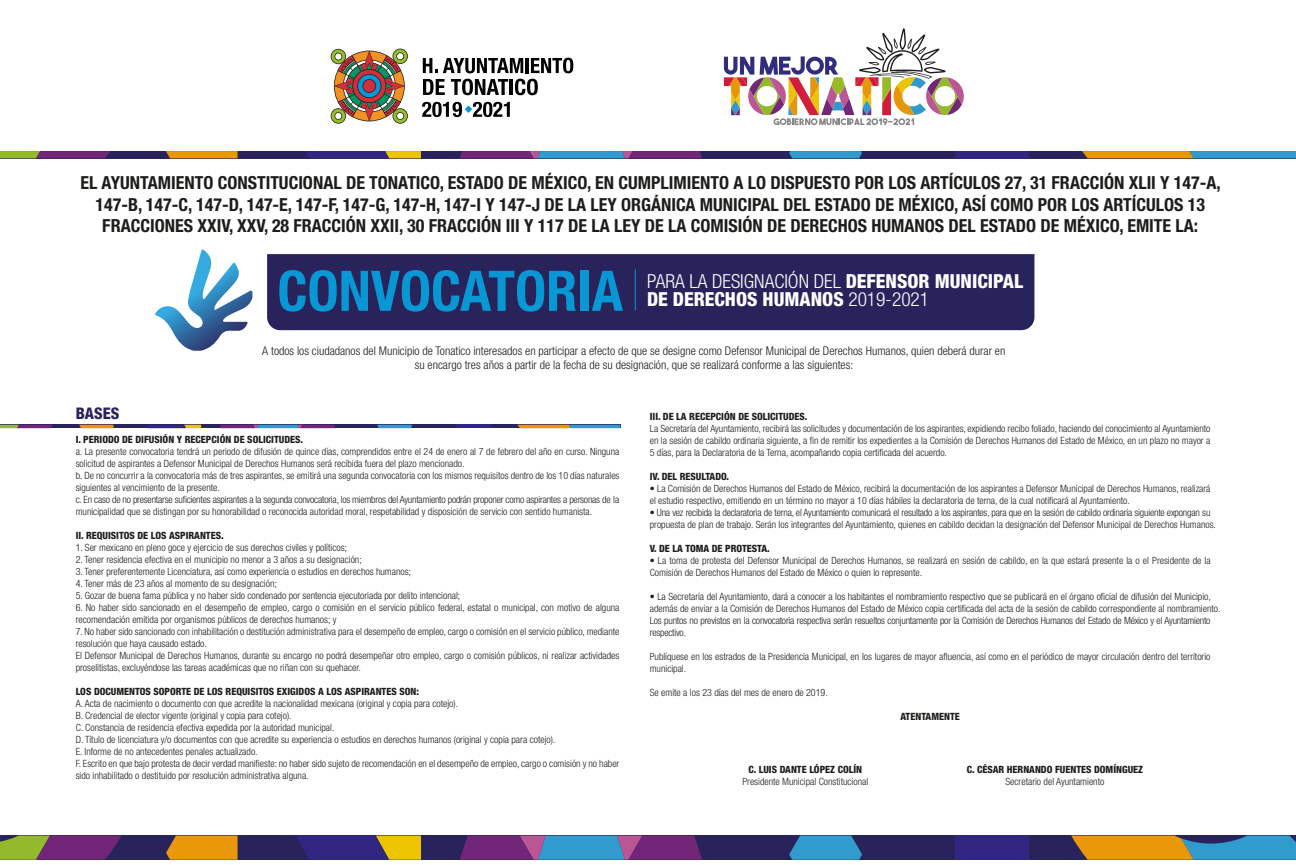
<style>
.page{position:relative;width:1296px;height:865px;background:#fff}
.page>*{position:absolute;margin:0;border:0;box-sizing:border-box;transform-origin:0 0}
.t1{font:700 condensed 56px "Helvetica Neue LT Std";color:#0797d5}
.t2{font:800 condensed 19.4px/18.6px "Helvetica Neue LT Std";color:#fff}
.t3{font:700 condensed 18px/21.6px "Helvetica Neue LT Std";color:#1d1d1b;text-align:center}
.t4{font:800 condensed 16px "Helvetica Neue LT Std";color:#29235c}
.t5{font:300 condensed 12px/14.4px "Helvetica Neue LT Std";color:#1d1d1b;text-align:center}
.t6{font:300 condensed 10px/12px "Helvetica Neue LT Std";color:#1d1d1b}
.t7{font:300 condensed 10px/12px "Helvetica Neue LT Std";letter-spacing:-.02em;color:#1d1d1b}
.t8{font:800 condensed 10px "Helvetica Neue LT Std";color:#1d1d1b}
.s1{font-weight:300}
</style>
<div class="page">
<div style="left:267px;top:254px;width:767px;height:76px;background:#29235c"></div>
<img style="left:331px;top:49px;width:77px;height:75px">
<svg style="left:423px;top:58px;width:14px;height:15px"></svg>
<svg style="left:443px;top:58px;width:80px;height:15px"></svg>
<hr style="left:525px;top:58px;width:3px;height:15px;background:#010101">
<svg style="left:531px;top:58px;width:42px;height:15px"></svg>
<svg style="left:423px;top:79px;width:22px;height:16px"></svg>
<svg style="left:451px;top:79px;width:57px;height:16px"></svg>
<hr style="left:509px;top:79px;width:4px;height:16px;background:#010101">
<svg style="left:515px;top:79px;width:23px;height:16px"></svg>
<svg style="left:422px;top:102px;width:40px;height:15px"></svg>
<svg style="left:473px;top:102px;width:37px;height:15px"></svg>
<svg style="left:465px;top:106px;width:7px;height:7px"></svg>
<svg style="left:723px;top:28px;width:241px;height:97px"></svg>
<div style="left:0;top:835px;width:1295px;height:24px;background:#29235c"></div>
<svg style="left:0;top:835px;width:122px;height:24px"></svg>
<svg style="left:166px;top:835px;width:71px;height:24px"></svg>
<svg style="left:296px;top:835px;width:125px;height:24px"></svg>
<svg style="left:460px;top:835px;width:242px;height:24px"></svg>
<svg style="left:789px;top:835px;width:73px;height:24px"></svg>
<div style="left:955px;top:835px;width:73px;height:24px;background:#312783"></div>
<svg style="left:1071px;top:835px;width:224px;height:24px"></svg>
<div style="left:0;top:151px;width:1295px;height:7px;background:#29235c"></div>
<svg style="left:0;top:151px;width:111px;height:7px"></svg>
<svg style="left:166px;top:151px;width:71px;height:7px"></svg>
<svg style="left:305px;top:151px;width:116px;height:7px"></svg>
<svg style="left:460px;top:151px;width:242px;height:7px"></svg>
<svg style="left:789px;top:151px;width:73px;height:7px"></svg>
<div style="left:955px;top:151px;width:73px;height:7px;background:#312783"></div>
<svg style="left:1082px;top:151px;width:213px;height:7px"></svg>
<hr style="left:0;top:424px;width:620px;height:4px;background:#29235c">
<svg style="left:0;top:424px;width:53px;height:4px"></svg>
<svg style="left:79px;top:424px;width:34px;height:4px"></svg>
<svg style="left:146px;top:424px;width:55px;height:4px"></svg>
<svg style="left:220px;top:424px;width:115px;height:4px"></svg>
<svg style="left:377px;top:424px;width:35px;height:4px"></svg>
<hr style="left:456px;top:424px;width:36px;height:4px;background:#312783">
<svg style="left:517px;top:424px;width:103px;height:4px"></svg>
<hr style="left:634px;top:270px;width:2px;height:40px;background:#0797d5">
<svg style="left:155px;top:249px;width:97px;height:102px"></svg>
<p class="t3" style="left:80px;top:171px;width:1142px">EL AYUNTAMIENTO CONSTITUCIONAL DE TONATICO, ESTADO DE MÉXICO, EN CUMPLIMIENTO A LO DISPUESTO POR LOS ARTÍCULOS 27, 31 FRACCIÓN XLII Y 147-A,<br>147-B, 147-C, 147-D, 147-E, 147-F, 147-G, 147-H, 147-I Y 147-J DE LA LEY ORGÁNICA MUNICIPAL DEL ESTADO DE MÉXICO, ASÍ COMO POR LOS ARTÍCULOS 13<br>FRACCIONES XXIV, XXV, 28 FRACCIÓN XXII, 30 FRACCIÓN III Y 117 DE LA LEY DE LA COMISIÓN DE DERECHOS HUMANOS DEL ESTADO DE MÉXICO, EMITE LA:</p>
<h1 class="t1" style="left:277px;top:257px;width:347px">CONVOCATORIA</h1>
<h2 class="t2" style="left:647px;top:271px;width:377px"><span class="s1">PARA LA DESIGNACIÓN DEL</span> DEFENSOR MUNICIPAL<br>DE DERECHOS HUMANOS <span class="s1">2019-2021</span></h2>
<p class="t5" style="left:262px;top:343px;width:744px">A todos los ciudadanos del Municipio de Tonatico interesados en participar a efecto de que se designe como Defensor Municipal de Derechos Humanos, quien deberá durar en su encargo tres años a partir de la fecha de su designación, que se realizará conforme a las siguientes:</p>
<h3 class="t4" style="left:76px;top:403px;width:45px">BASES</h3>
<p class="t8" style="left:76px;top:433px;width:229px">I. PERIODO DE DIFUSIÓN Y RECEPCIÓN DE SOLICITUDES.</p>
<p class="t6" style="left:76px;top:445px;width:545px">a. La presente convocatoria tendrá un periodo de difusión de quince días, comprendidos entre el 24 de enero al 7 de febrero del año en curso. Ninguna solicitud de aspirantes a Defensor Municipal de Derechos Humanos será recibida fuera del plazo mencionado.<br>b. De no concurrir a la convocatoria más de tres aspirantes, se emitirá una segunda convocatoria con los mismos requisitos dentro de los 10 días naturales siguientes al vencimiento de la presente.<br>c. En caso de no presentarse suficientes aspirantes a la segunda convocatoria, los miembros del Ayuntamiento podrán proponer como aspirantes a personas de la municipalidad que se distingan por su honorabilidad o reconocida autoridad moral, respetabilidad y disposición de servicio con sentido humanista.</p>
<p class="t8" style="left:76px;top:529px;width:150px">II. REQUISITOS DE LOS ASPIRANTES.</p>
<p class="t6" style="left:76px;top:541px;width:273px">1. Ser mexicano en pleno goce y ejercicio de sus derechos civiles y políticos;</p>
<p class="t6" style="left:76px;top:553px;width:288px">2. Tener residencia efectiva en el municipio no menor a 3 años a su designación;</p>
<p class="t6" style="left:76px;top:565px;width:337px">3. Tener preferentemente Licenciatura, así como experiencia o estudios en derechos humanos;</p>
<p class="t6" style="left:76px;top:577px;width:203px">4. Tener más de 23 años al momento de su designación;</p>
<p class="t6" style="left:76px;top:589px;width:386px">5. Gozar de buena fama pública y no haber sido condenado por sentencia ejecutoriada por delito intencional;</p>
<p class="t6" style="left:76px;top:601px;width:545px">6. No haber sido sancionado en el desempeño de empleo, cargo o comisión en el servicio público federal, estatal o municipal, con motivo de alguna recomendación emitida por organismos públicos de derechos humanos; y</p>
<p class="t6" style="left:76px;top:625px;width:545px">7. No haber sido sancionado con inhabilitación o destitución administrativa para el desempeño de empleo, cargo o comisión en el servicio público, mediante resolución que haya causado estado.<br>El Defensor Municipal de Derechos Humanos, durante su encargo no podrá desempeñar otro empleo, cargo o comisión públicos, ni realizar actividades proselitistas, excluyéndose las tareas académicas que no riñan con su quehacer.</p>
<p class="t8" style="left:76px;top:685px;width:345px">LOS DOCUMENTOS SOPORTE DE LOS REQUISITOS EXIGIDOS A LOS ASPIRANTES SON:</p>
<p class="t6" style="left:76px;top:697px;width:545px">A. Acta de nacimiento o documento con que acredite la nacionalidad mexicana (original y copia para cotejo).<br>B. Credencial de elector vigente (original y copia para cotejo).<br>C. Constancia de residencia efectiva expedida por la autoridad municipal.<br>D. Título de licenciatura y/o documentos con que acredite su experiencia o estudios en derechos humanos (original y copia para cotejo).<br>E. Informe de no antecedentes penales actualizado.<br>F. Escrito en que bajo protesta de decir verdad manifieste: no haber sido sujeto de recomendación en el desempeño de empleo, cargo o comisión y no haber sido inhabilitado o destituido por resolución administrativa alguna.</p>
<p class="t8" style="left:649px;top:410px;width:159px">III. DE LA RECEPCIÓN DE SOLICITUDES.</p>
<p class="t6" style="left:649px;top:422px;width:562px;text-align:justify">La Secretaría del Ayuntamiento, recibirá las solicitudes y documentación de los aspirantes, expidiendo recibo foliado, haciendo del conocimiento al Ayuntamiento en la sesión de cabildo ordinaria siguiente, a fin de remitir los expedientes a la Comisión de Derechos Humanos del Estado de México, en un plazo no mayor a 5 días, para la Declaratoria de la Terna, acompañando copia certificada del acuerdo.</p>
<p class="t8" style="left:649px;top:470px;width:81px">IV. DEL RESULTADO.</p>
<p class="t6" style="left:649px;top:482px;width:562px">• La Comisión de Derechos Humanos del Estado de México, recibirá la documentación de los aspirantes a Defensor Municipal de Derechos Humanos, realizará el estudio respectivo, emitiendo en un término no mayor a 10 días hábiles la declaratoria de terna, de la cual notificará al Ayuntamiento.</p>
<p class="t7" style="left:649px;top:506px;width:568px">• Una vez recibida la declaratoria de terna, el Ayuntamiento comunicará el resultado a los aspirantes, para que en la sesión de cabildo ordinaria siguiente expongan su propuesta de plan de trabajo. Serán los integrantes del Ayuntamiento, quienes en cabildo decidan la designación del Defensor Municipal de Derechos Humanos.</p>
<p class="t8" style="left:649px;top:542px;width:122px">V. DE LA TOMA DE PROTESTA.</p>
<p class="t6" style="left:649px;top:554px;width:562px">• La toma de protesta del Defensor Municipal de Derechos Humanos, se realizará en sesión de cabildo, en la que estará presente la o el Presidente de la<br>Comisión de Derechos Humanos del Estado de México o quien lo represente.</p>
<p class="t6" style="left:649px;top:590px;width:572px">• La Secretaría del Ayuntamiento, dará a conocer a los habitantes el nombramiento respectivo que se publicará en el órgano oficial de difusión del Municipio, además de enviar a la Comisión de Derechos Humanos del Estado de México copia certificada del acta de la sesión de cabildo correspondiente al nombramiento.<br>Los puntos no previstos en la convocatoria respectiva serán resueltos conjuntamente por la Comisión de Derechos Humanos del Estado de México y el Ayuntamiento respectivo.</p>
<p class="t6" style="left:649px;top:650px;width:562px">Publíquese en los estrados de la Presidencia Municipal, en los lugares de mayor afluencia, así como en el periódico de mayor circulación dentro del territorio municipal.</p>
<p class="t6" style="left:649px;top:686px;width:179px">Se emite a los 23 días del mes de enero de 2019.</p>
<p class="t8" style="left:900px;top:710px;width:61px">ATENTAMENTE</p>
<p class="t8" style="left:748px;top:763px;width:115px">C. LUIS DANTE LÓPEZ COLÍN</p>
<p class="t6" style="left:742px;top:775px;width:127px">Presidente Municipal Constitucional</p>
<p class="t8" style="left:966px;top:763px;width:178px">C. CÉSAR HERNANDO FUENTES DOMÍNGUEZ</p>
<p class="t6" style="left:1005px;top:775px;width:100px">Secretario del Ayuntamiento</p>
</div>
